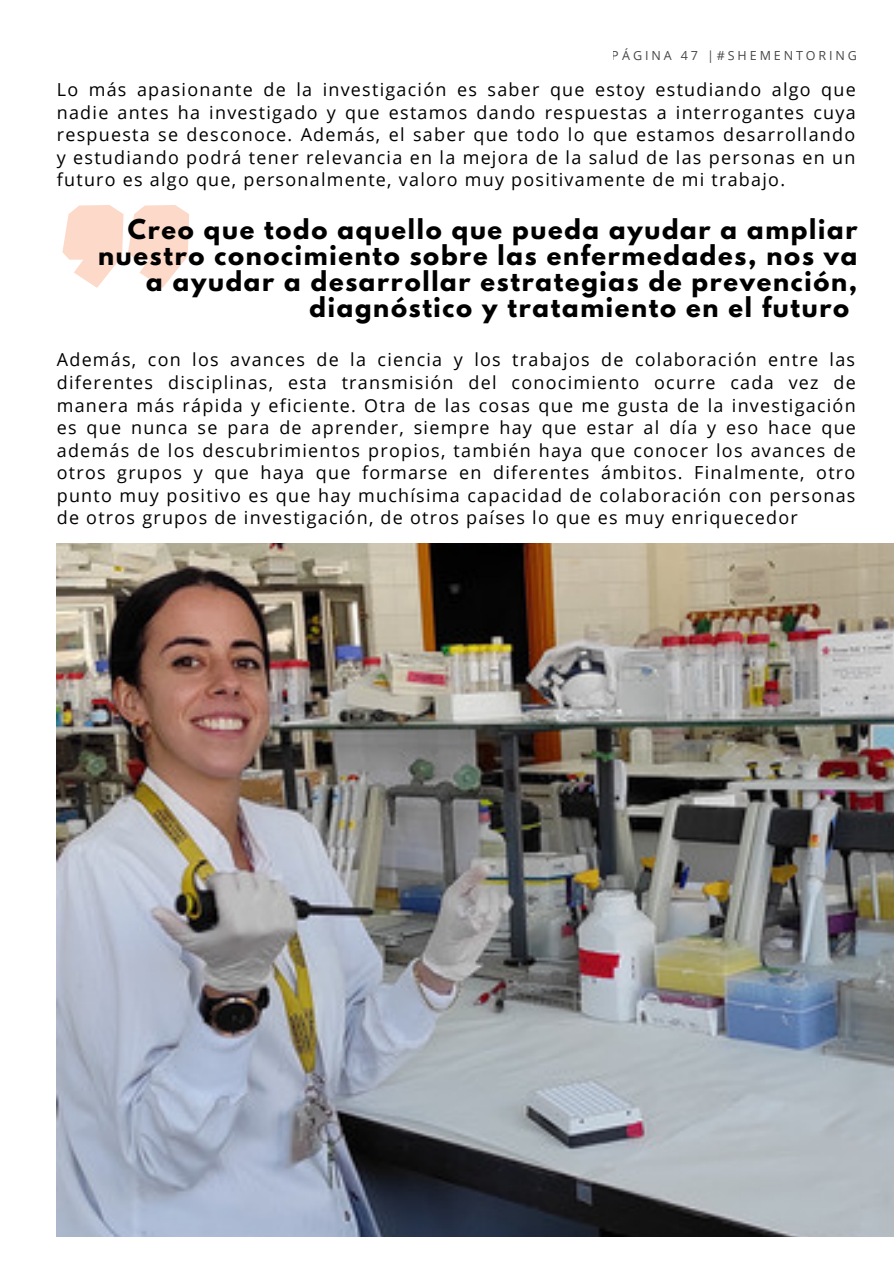
<style>
.page{position:relative;width:894px;height:1264px;background:#fff}
.page>*{position:absolute;margin:0;border:0;box-sizing:border-box;transform-origin:0 0}
.t1{font:279px "Adumu";color:#f9a57d}
.t2{font:700 24.15px "League Spartan";letter-spacing:.07em;color:#000}
.t3{font:18px/22.5px "Open Sans";letter-spacing:.07em;color:#000;text-align:justify}
.t4{font:12.6px "Open Sans";letter-spacing:.23em;color:#000}
</style>
<div class="page">
<img style="left:57px;top:544px;width:836px;height:692px">
<p class="t4" style="left:611px;top:47px;width:247px">PÁGINA 47 |#SHEMENTORING</p>
<p class="t3" style="left:57px;top:78px;width:800px">Lo más apasionante de la investigación es saber que estoy estudiando algo que nadie antes ha investigado y que estamos dando respuestas a interrogantes cuya respuesta se desconoce. Además, el saber que todo lo que estamos desarrollando y estudiando podrá tener relevancia en la mejora de la salud de las personas en un futuro es algo que, personalmente, valoro muy positivamente de mi trabajo.</p>
<h1 class="t1" style="left:57px;top:205px;width:139px">"</h1>
<h2 class="t2" style="left:128px;top:217px;width:731px">Creo que todo aquello que pueda ayudar a ampliar</h2>
<h2 class="t2" style="left:98px;top:243px;width:760px">nuestro conocimiento sobre las enfermedades, nos va</h2>
<h2 class="t2" style="left:146px;top:269px;width:712px">a ayudar a desarrollar estrategias de prevención,</h2>
<h2 class="t2" style="left:309px;top:295px;width:541px">diagnóstico y tratamiento en el futuro</h2>
<p class="t3" style="left:57px;top:348px;width:800px">Además, con los avances de la ciencia y los trabajos de colaboración entre las diferentes disciplinas, esta transmisión del conocimiento ocurre cada vez de manera más rápida y eficiente. Otra de las cosas que me gusta de la investigación es que nunca se para de aprender, siempre hay que estar al día y eso hace que además de los descubrimientos propios, también haya que conocer los avances de otros grupos y que haya que formarse en diferentes ámbitos. Finalmente, otro punto muy positivo es que hay muchísima capacidad de colaboración con personas de otros grupos de investigación, de otros países lo que es muy enriquecedor</p>
</div>
